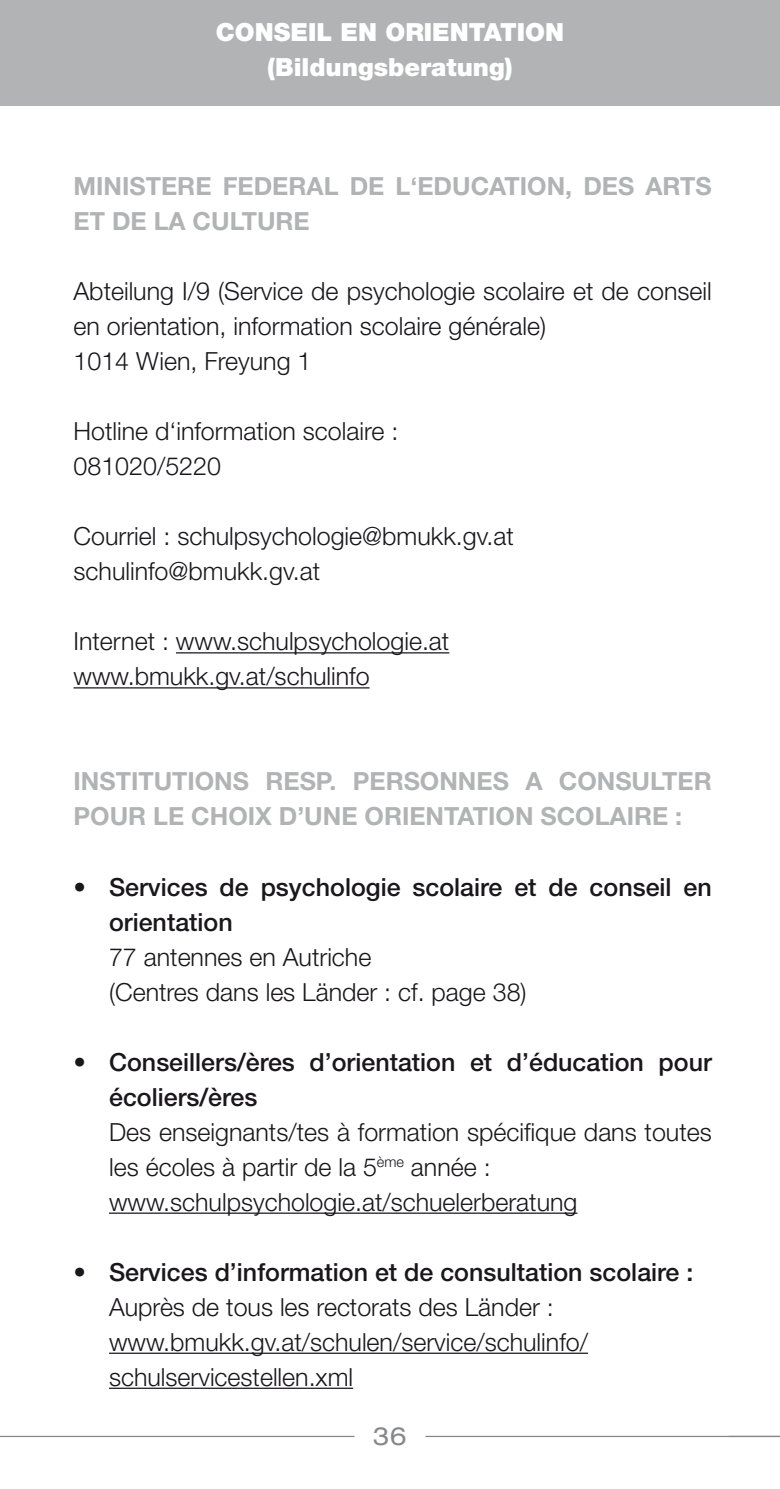
<style>
.page{position:relative;width:780px;height:1489px;background:#fff}
.page>*{position:absolute;margin:0;border:0;box-sizing:border-box;transform-origin:0 0}
.t1{font:300 25px/35px "Helvetica Neue LT Std";color:#1a171c}
.t2{font:500 25px/35px "Helvetica Neue LT Std";color:#1a171c}
.t3{font:700 25px/35px "Helvetica Neue LT Std";color:#b1b3b4}
.t4{font:900 25px/35px "Helvetica Neue LT Std";color:#fff;text-align:center}
.t5{font:expanded 25px "Helvetica Neue";color:#87888a}
</style>
<div class="page">
<hr style="left:0;top:1435px;width:354px;height:1px;background:#87888a">
<hr style="left:425px;top:1435px;width:355px;height:1px;background:#87888a">
<hr style="left:176px;top:652px;width:273px;height:1px;background:#1a171c">
<hr style="left:74px;top:687px;width:295px;height:1px;background:#1a171c">
<hr style="left:109px;top:1212px;width:468px;height:1px;background:#1a171c">
<hr style="left:109px;top:1352px;width:479px;height:1px;background:#1a171c">
<hr style="left:109px;top:1387px;width:244px;height:1px;background:#1a171c">
<div style="left:0;top:0;width:780px;height:105px;background:#b1b3b4"></div>
<p class="t4" style="left:216px;top:15px;width:349px">CONSEIL EN ORIENTATION (Bildungsberatung)</p>
<p class="t3" style="left:74px;top:168px;width:639px">MINISTERE FEDERAL DE L‘EDUCATION, DES ARTS<br>ET DE LA CULTURE</p>
<p class="t1" style="left:74px;top:273px;width:639px">Abteilung I/9 (Service de psychologie scolaire et de conseil en orientation, information scolaire générale)<br>1014 Wien, Freyung 1</p>
<p class="t1" style="left:74px;top:413px;width:326px">Hotline d‘information scolaire :<br>081020/5220</p>
<p class="t1" style="left:74px;top:518px;width:441px">Courriel : schulpsychologie@bmukk.gv.at schulinfo@bmukk.gv.at</p>
<p class="t1" style="left:74px;top:623px;width:377px">Internet : www.schulpsychologie.at www.bmukk.gv.at/schulinfo</p>
<p class="t3" style="left:74px;top:763px;width:639px">INSTITUTIONS RESP. PERSONNES A CONSULTER<br>POUR LE CHOIX D’UNE ORIENTATION SCOLAIRE :</p>
<p class="t2" style="left:109px;top:868px;width:604px;text-indent:-36px">• Services de psychologie scolaire et de conseil en orientation</p>
<p class="t1" style="left:109px;top:938px;width:419px">77 antennes en Autriche<br>(Centres dans les Länder : cf. page 38)</p>
<p class="t2" style="left:109px;top:1043px;width:604px;text-indent:-35px">• Conseillers/ères d’orientation et d’éducation pour écoliers/ères</p>
<p class="t1" style="left:109px;top:1113px;width:604px">Des enseignants/tes à formation spécifique dans toutes les écoles à partir de la 5<sup>ème</sup> année : www.schulpsychologie.at/schuelerberatung</p>
<p class="t2" style="left:74px;top:1253px;width:621px">• Services d’information et de consultation scolaire :</p>
<p class="t1" style="left:109px;top:1288px;width:480px">Auprès de tous les rectorats des Länder : www.bmukk.gv.at/schulen/service/schulinfo/ schulservicestellen.xml</p>
<p class="t5" style="left:373px;top:1420px;width:35px">36</p>
</div>
